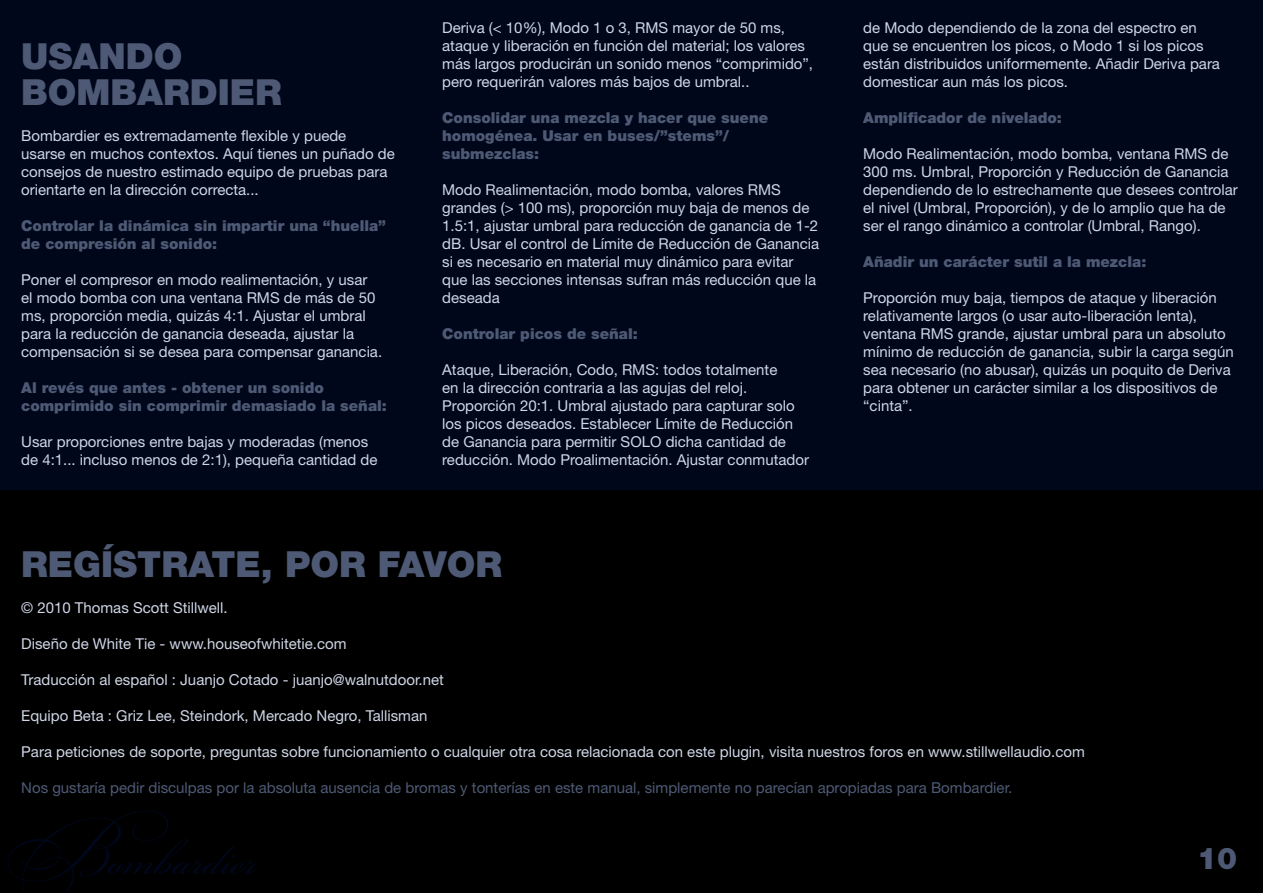
<style>
.page{position:relative;width:1263px;height:893px;background:#00071a}
.page>*{position:absolute;margin:0;border:0;box-sizing:border-box;transform-origin:0 0}
.t1{font:900 36px/36px "Helvetica Neue";color:#4e5a75}
.t2{font:900 30px "Helvetica Neue";color:#4e5a75}
.t3{font:15px/18px "Helvetica Neue";color:#cfd6e6}
.t4{font:900 15px/18px "Helvetica Neue";color:#4e5a75}
.t5{font:15px "Helvetica Neue";color:#4e5a75}
</style>
<div class="page">
<div style="left:0;top:823px;width:1263px;height:70px;background:#000"></div>
<div style="left:1px;top:491px;width:1261px;height:331px;background:#000"></div>
<div style="left:0;top:490px;width:1263px;height:333px;border:2px solid #000"></div>
<svg style="left:8px;top:811px;width:250px;height:81px"></svg>
<h1 class="t1" style="left:21px;top:38px;width:262px">USANDO<br>BOMBARDIER</h1>
<p class="t3" style="left:21px;top:127px;width:375px">Bombardier es extremadamente flexible y puede<br>usarse en muchos contextos. Aquí tienes un puñado de consejos de nuestro estimado equipo de pruebas para orientarte en la dirección correcta...</p>
<p class="t4" style="left:21px;top:217px;width:366px">Controlar la dinámica sin impartir una “huella” de compresión al sonido:</p>
<p class="t3" style="left:21px;top:271px;width:362px">Poner el compresor en modo realimentación, y usar el modo bomba con una ventana RMS de más de 50 ms, proporción media, quizás 4:1. Ajustar el umbral para la reducción de ganancia deseada, ajustar la compensación si se desea para compensar ganancia.</p>
<p class="t4" style="left:21px;top:379px;width:367px">Al revés que antes - obtener un sonido comprimido sin comprimir demasiado la señal:</p>
<p class="t3" style="left:21px;top:433px;width:358px">Usar proporciones entre bajas y moderadas (menos de 4:1... incluso menos de 2:1), pequeña cantidad de</p>
<p class="t3" style="left:442px;top:19px;width:372px">Deriva (&lt; 10%), Modo 1 o 3, RMS mayor de 50 ms, ataque y liberación en función del material; los valores más largos producirán un sonido menos “comprimido”, pero requerirán valores más bajos de umbral..</p>
<p class="t4" style="left:442px;top:109px;width:327px">Consolidar una mezcla y hacer que suene homogénea. Usar en buses/”stems”/ submezclas:</p>
<p class="t3" style="left:442px;top:181px;width:379px">Modo Realimentación, modo bomba, valores RMS grandes (&gt; 100 ms), proporción muy baja de menos de 1.5:1, ajustar umbral para reducción de ganancia de 1-2 dB. Usar el control de Límite de Reducción de Ganancia si es necesario en material muy dinámico para evitar que las secciones intensas sufran más reducción que la deseada</p>
<p class="t4" style="left:442px;top:325px;width:197px">Controlar picos de señal:</p>
<p class="t3" style="left:442px;top:361px;width:368px">Ataque, Liberación, Codo, RMS: todos totalmente<br>en la dirección contraria a las agujas del reloj.<br>Proporción 20:1. Umbral ajustado para capturar solo los picos deseados. Establecer Límite de Reducción de Ganancia para permitir SOLO dicha cantidad de reducción. Modo Proalimentación. Ajustar conmutador</p>
<p class="t3" style="left:863px;top:19px;width:358px">de Modo dependiendo de la zona del espectro en que se encuentren los picos, o Modo 1 si los picos están distribuidos uniformemente. Añadir Deriva para domesticar aun más los picos.</p>
<p class="t4" style="left:863px;top:109px;width:200px">Amplificador de nivelado:</p>
<p class="t3" style="left:863px;top:145px;width:376px">Modo Realimentación, modo bomba, ventana RMS de 300 ms. Umbral, Proporción y Reducción de Ganancia dependiendo de lo estrechamente que desees controlar el nivel (Umbral, Proporción), y de lo amplio que ha de ser el rango dinámico a controlar (Umbral, Rango).</p>
<p class="t4" style="left:863px;top:253px;width:285px">Añadir un carácter sutil a la mezcla:</p>
<p class="t3" style="left:863px;top:289px;width:372px">Proporción muy baja, tiempos de ataque y liberación relativamente largos (o usar auto-liberación lenta), ventana RMS grande, ajustar umbral para un absoluto mínimo de reducción de ganancia, subir la carga según sea necesario (no abusar), quizás un poquito de Deriva para obtener un carácter similar a los dispositivos de “cinta”.</p>
<h1 class="t1" style="left:21px;top:546px;width:482px">REGÍSTRATE, POR FAVOR</h1>
<p class="t3" style="left:21px;top:599px;width:208px">© 2010 Thomas Scott Stillwell.</p>
<p class="t3" style="left:21px;top:635px;width:327px">Diseño de White Tie - www.houseofwhitetie.com</p>
<p class="t3" style="left:21px;top:671px;width:424px">Traducción al español : Juanjo Cotado - juanjo@walnutdoor.net</p>
<p class="t3" style="left:21px;top:707px;width:408px">Equipo Beta : Griz Lee, Steindork, Mercado Negro, Tallisman</p>
<p class="t3" style="left:21px;top:743px;width:1065px">Para peticiones de soporte, preguntas sobre funcionamiento o cualquier otra cosa relacionada con este plugin, visita nuestros foros en www.stillwellaudio.com</p>
<p class="t5" style="left:21px;top:779px;width:993px">Nos gustaría pedir disculpas por la absoluta ausencia de bromas y tonterías en este manual, simplemente no parecían apropiadas para Bombardier.</p>
<h2 class="t2" style="left:1197px;top:841px;width:42px">10</h2>
</div>
